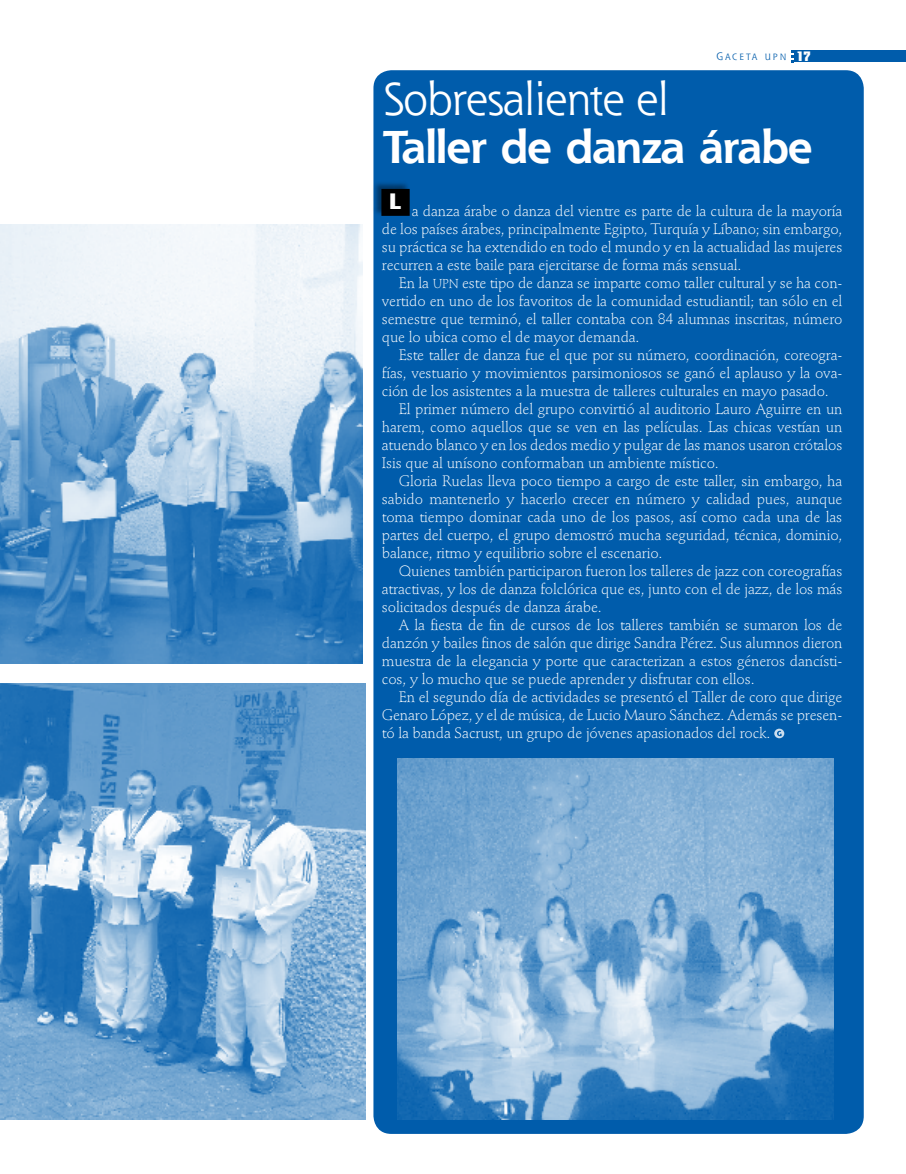
<style>
.page{position:relative;width:906px;height:1174px;background:#fff}
.page>*{position:absolute;margin:0;border:0;box-sizing:border-box;transform-origin:0 0}
.t1{font:700 45px "Shannon";letter-spacing:-.025em;color:#fff}
.t2{font:45px "Shannon";letter-spacing:-.025em;color:#fff}
.t3{font:700 22.2px "Stone Sans";color:#fff}
.t4{font:300 15px/18px "Stempel Schneidler";letter-spacing:-.01em;color:#fff;text-align:justify}
.t5{font:8.85px "Shannon Book SC850";letter-spacing:.235em;color:#005cab}
.s1{font-size:10.5px}
.s2{font-family:"Briem Akademi MM 900 400";font-size:13.5px;color:#fff}
.s3{font-family:"Stempel Schneidler Light SC850";font-weight:400;font-size:12.75px}
</style>
<div class="page">
<div style="left:794px;top:51px;width:112px;height:11px;background:#005cab"></div>
<svg style="left:791px;top:50px;width:2px;height:12px"></svg>
<div style="left:373px;top:70px;width:490px;height:1063px;background:#005cab;border-radius:18px"></div>
<svg style="left:774px;top:728px;width:10px;height:10px"></svg>
<svg style="left:777px;top:730px;width:4px;height:6px"></svg>
<div style="left:372px;top:180px;width:38px;height:36px;background:#000;opacity:.4"></div>
<div style="left:381px;top:189px;width:29px;height:27px;background:#000"></div>
<img style="left:397px;top:758px;width:436px;height:362px">
<img style="left:0;top:224px;width:363px;height:439px">
<img style="left:0;top:684px;width:365px;height:436px">
<p class="t5" style="left:716px;top:51px;width:96px"><span class="s1">G</span> ACETA UPN <span class="s2">17</span></p>
<h1 class="t2" style="left:383px;top:71px;width:288px">Sobresaliente el</h1>
<h1 class="t1" style="left:383px;top:119px;width:432px">Taller de danza árabe</h1>
<h2 class="t3" style="left:389px;top:188px;width:14px">L</h2>
<p class="t4" style="left:382px;top:202px;width:462px;text-indent:30px">a danza árabe o danza del vientre es parte de la cultura de la mayoría de los países árabes, principalmente Egipto, Turquía y Líbano; sin embargo, su práctica se ha extendido en todo el mundo y en la actualidad las mujeres recurren a este baile para ejercitarse de forma más sensual.</p>
<p class="t4" style="left:382px;top:274px;width:462px;text-indent:17px">En la <span class="s3">upn</span> este tipo de danza se imparte como taller cultural y se ha con&shy;vertido en uno de los favoritos de la comunidad estudiantil; tan sólo en el semestre que terminó, el taller contaba con 84 alumnas inscritas, número que lo ubica como el de mayor demanda.</p>
<p class="t4" style="left:399px;top:346px;width:445px">Este taller de danza fue el que por su número, coordinación, coreogra-</p>
<p class="t4" style="left:382px;top:364px;width:462px">fías, vestuario y movimientos parsimoniosos se ganó el aplauso y la ova-</p>
<p class="t4" style="left:382px;top:382px;width:448px">ción de los asistentes a la muestra de talleres culturales en mayo pasado.</p>
<p class="t4" style="left:399px;top:400px;width:445px">El primer número del grupo convirtió al auditorio Lauro Aguirre en un</p>
<p class="t4" style="left:382px;top:418px;width:462px">harem, como aquellos que se ven en las películas. Las chicas vestían un</p>
<p class="t4" style="left:382px;top:436px;width:462px">atuendo blanco y en los dedos medio y pulgar de las manos usaron crótalos</p>
<p class="t4" style="left:382px;top:454px;width:338px">Isis que al unísono conformaban un ambiente místico.</p>
<p class="t4" style="left:399px;top:472px;width:445px">Gloria Ruelas lleva poco tiempo a cargo de este taller, sin embargo, ha</p>
<p class="t4" style="left:382px;top:490px;width:462px">sabido mantenerlo y hacerlo crecer en número y calidad pues, aunque</p>
<p class="t4" style="left:382px;top:508px;width:462px">toma tiempo dominar cada uno de los pasos, así como cada una de las</p>
<p class="t4" style="left:382px;top:526px;width:462px">partes del cuerpo, el grupo demostró mucha seguridad, técnica, dominio,</p>
<p class="t4" style="left:382px;top:544px;width:282px">balance, ritmo y equilibrio sobre el escenario.</p>
<p class="t4" style="left:399px;top:562px;width:445px">Quienes también participaron fueron los talleres de jazz con coreografías</p>
<p class="t4" style="left:382px;top:580px;width:462px">atractivas, y los de danza folclórica que es, junto con el de jazz, de los más</p>
<p class="t4" style="left:382px;top:598px;width:221px">solicitados después de danza árabe.</p>
<p class="t4" style="left:399px;top:616px;width:445px">A la fiesta de fin de cursos de los talleres también se sumaron los de</p>
<p class="t4" style="left:382px;top:634px;width:462px">danzón y bailes finos de salón que dirige Sandra Pérez. Sus alumnos dieron</p>
<p class="t4" style="left:382px;top:652px;width:462px">muestra de la elegancia y porte que caracterizan a estos géneros dancísti-</p>
<p class="t4" style="left:382px;top:670px;width:374px">cos, y lo mucho que se puede aprender y disfrutar con ellos.</p>
<p class="t4" style="left:399px;top:688px;width:445px">En el segundo día de actividades se presentó el Taller de coro que dirige</p>
<p class="t4" style="left:382px;top:706px;width:462px">Genaro López, y el de música, de Lucio Mauro Sánchez. Además se presen-</p>
<p class="t4" style="left:382px;top:724px;width:390px">tó la banda Sacrust, un grupo de jóvenes apasionados del rock.</p>
</div>
